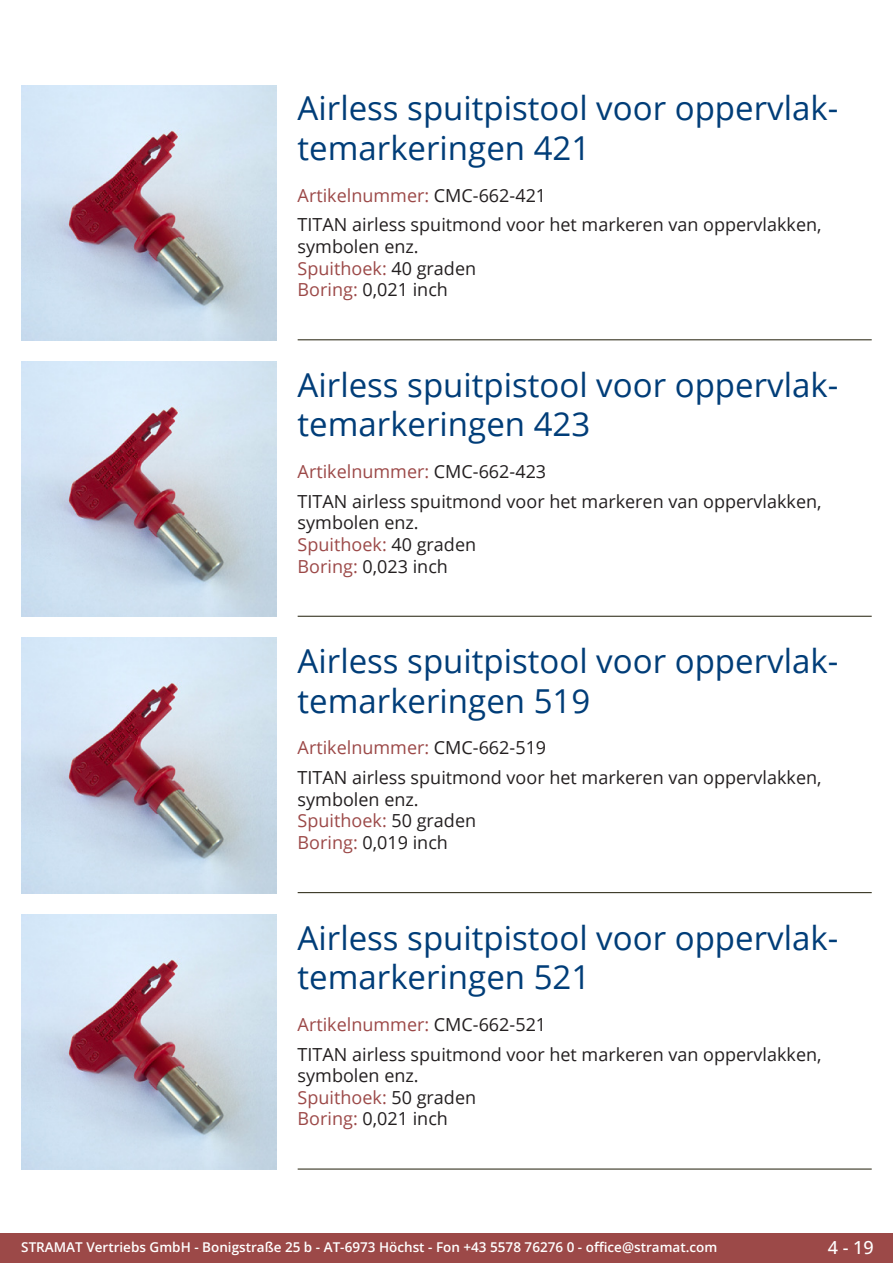
<style>
.page{position:relative;width:893px;height:1263px;background:#fff}
.page>*{position:absolute;margin:0;border:0;box-sizing:border-box;transform-origin:0 0}
.Produkttitel{font:33px/39.6px "Open Sans";color:#003d78}
.Beschreibung_Text{font:18px/21.6px "Open Sans";color:#231f20}
.TechDaten_Überschrif{font:18px "Open Sans";color:#9c4948}
.t1{font:500 18px "Open Sans";color:#fff}
.t2{font:600 13.5px "Open Sans";color:#fff}
.s1{color:#231f20}
.s2{color:#9c4948}
</style>
<div class="page">
<div style="left:0;top:1233px;width:893px;height:30px;background:#9c4948"></div>
<hr style="left:298px;top:340px;width:574px;height:1px;background:#201d08">
<hr style="left:298px;top:616px;width:574px;height:1px;background:#201d08">
<hr style="left:298px;top:892px;width:574px;height:1px;background:#201d08">
<hr style="left:298px;top:1169px;width:574px;height:1px;background:#201d08">
<img style="left:21px;top:85px;width:255px;height:255px">
<img style="left:21px;top:361px;width:255px;height:256px">
<img style="left:21px;top:638px;width:255px;height:255px">
<img style="left:21px;top:914px;width:255px;height:255px">
<p class="Produkttitel" style="left:298px;top:88px;width:539px">Airless spuitpistool voor oppervlak&shy;temarkeringen 421</p>
<p class="TechDaten_Überschrif" style="left:298px;top:183px;width:250px">Artikelnummer: <span class="s1">CMC-662-421</span></p>
<p class="Beschreibung_Text" style="left:298px;top:214px;width:525px">TITAN airless spuitmond voor het markeren van oppervlakken, symbolen enz.<br><span class="s2">Spuithoek:</span> 40 graden<br><span class="s2">Boring:</span> 0,021 inch</p>
<p class="Produkttitel" style="left:298px;top:364px;width:539px">Airless spuitpistool voor oppervlak&shy;temarkeringen 423</p>
<p class="TechDaten_Überschrif" style="left:298px;top:459px;width:250px">Artikelnummer: <span class="s1">CMC-662-423</span></p>
<p class="Beschreibung_Text" style="left:298px;top:490px;width:525px">TITAN airless spuitmond voor het markeren van oppervlakken, symbolen enz.<br><span class="s2">Spuithoek:</span> 40 graden<br><span class="s2">Boring:</span> 0,023 inch</p>
<p class="Produkttitel" style="left:298px;top:640px;width:539px">Airless spuitpistool voor oppervlak&shy;temarkeringen 519</p>
<p class="TechDaten_Überschrif" style="left:298px;top:735px;width:250px">Artikelnummer: <span class="s1">CMC-662-519</span></p>
<p class="Beschreibung_Text" style="left:298px;top:766px;width:525px">TITAN airless spuitmond voor het markeren van oppervlakken, symbolen enz.<br><span class="s2">Spuithoek:</span> 50 graden<br><span class="s2">Boring:</span> 0,019 inch</p>
<p class="Produkttitel" style="left:298px;top:917px;width:539px">Airless spuitpistool voor oppervlak&shy;temarkeringen 521</p>
<p class="TechDaten_Überschrif" style="left:298px;top:1012px;width:250px">Artikelnummer: <span class="s1">CMC-662-521</span></p>
<p class="Beschreibung_Text" style="left:298px;top:1043px;width:525px">TITAN airless spuitmond voor het markeren van oppervlakken, symbolen enz.<br><span class="s2">Spuithoek:</span> 50 graden<br><span class="s2">Boring:</span> 0,021 inch</p>
<p class="t2" style="left:21px;top:1238px;width:698px">STRAMAT Vertriebs GmbH - Bonigstraße 25 b - AT-6973 Höchst - Fon +43 5578 76276 0 - office@stramat.com</p>
<p class="t1" style="left:828px;top:1234px;width:48px">4 - 19</p>
</div>
